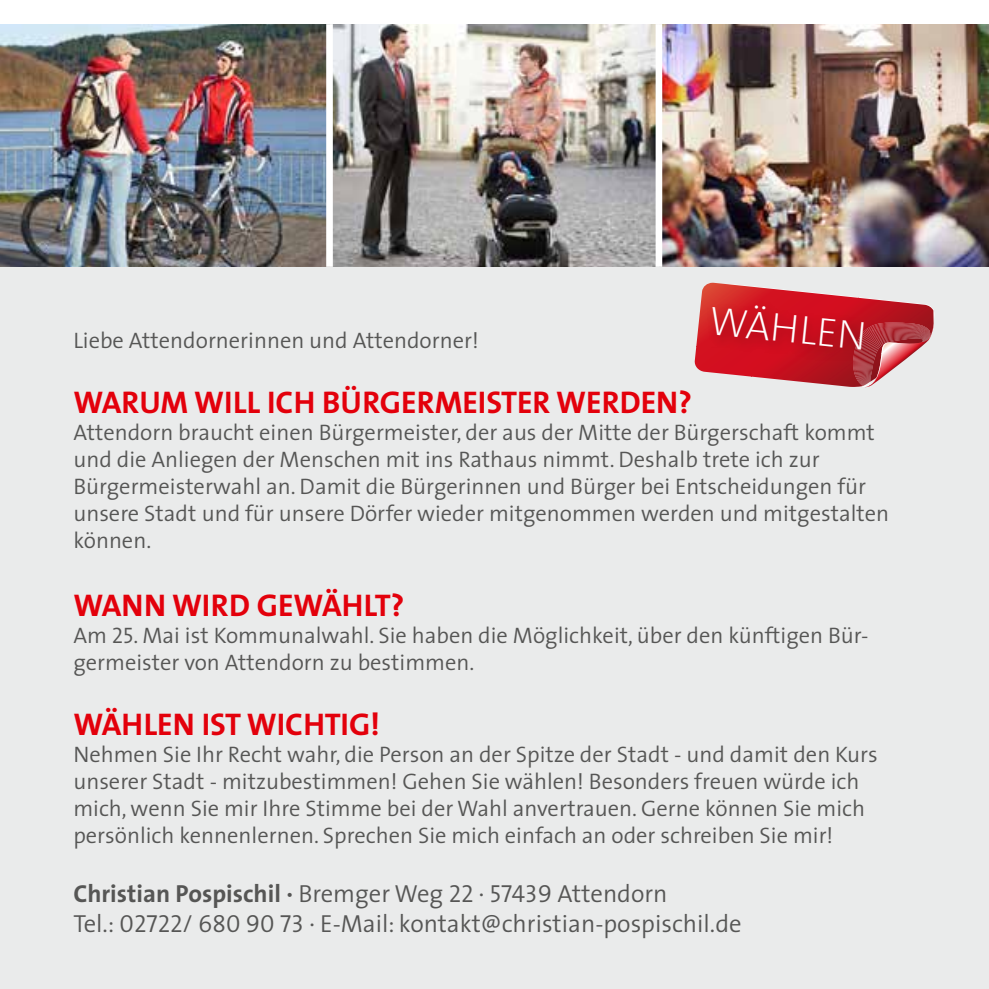
<style>
.page{position:relative;width:989px;height:989px;background:#fff}
.page>*{position:absolute;margin:0;border:0;box-sizing:border-box;transform-origin:0 0}
.t1{font:200 40.5px "The Sans";color:#fff}
.t2{font:700 31.5px "The Sans";color:#e3000b}
.t3{font:300 24.75px/29.7px "The Sans";color:#565655}
.t4{font:300 22.5px/27px "The Sans";color:#565655}
.s1{font-family:"The Sans Semi Light Caps";font-weight:400}
.s2{font-weight:700}
</style>
<div class="page">
<div style="left:0;top:240px;width:989px;height:749px;background:#eaebeb"></div>
<img style="left:333px;top:24px;width:322px;height:242px">
<img style="left:0;top:24px;width:326px;height:242px">
<img style="left:662px;top:24px;width:327px;height:242px">
<div style="left:326px;top:24px;width:7px;height:243px;background:#fff"></div>
<div style="left:655px;top:24px;width:7px;height:243px;background:#fff"></div>
<hr style="left:988px;top:310px;width:1px;height:67px;background:#e3000b">
<svg style="left:694px;top:283px;width:241px;height:104px"></svg>
<div style="left:706px;top:299px;width:173px;height:67px;background:#000;opacity:.3"></div>
<h1 class="t1" style="left:713px;top:287px;width:130px;rotate:6deg">Wählen</h1>
<p class="t4" style="left:73px;top:326px;width:407px">Liebe Attendornerinnen und Attendorner!</p>
<h2 class="t2" style="left:73px;top:376px;width:620px">WARUM WILL ICH BÜRGERMEISTER WERDEN?</h2>
<p class="t4" style="left:73px;top:418px;width:817px">Attendorn braucht einen Bürgermeister, der aus der Mitte der Bürgerschaft kommt und die Anliegen der Menschen mit ins Rathaus nimmt. Deshalb trete ich zur Bürgermeisterwahl an. Damit die Bürgerinnen und Bürger bei Entscheidungen für unsere Stadt und für unsere Dörfer wieder mitgenommen werden und mitgestalten können.</p>
<h2 class="t2" style="left:73px;top:578px;width:333px">WANN WIRD GEWÄH LT?</h2>
<p class="t4" style="left:73px;top:621px;width:796px">Am <span class="s1">25</span>. Mai ist Kommunalwahl. Sie haben die Möglichkeit, über den künftigen Bür&shy;germeister von Attendorn zu bestimmen.</p>
<h2 class="t2" style="left:73px;top:697px;width:308px">WÄH LEN IST WICHTIG!</h2>
<p class="t4" style="left:73px;top:739px;width:806px">Nehmen Sie Ihr Recht wahr, die Person an der Spitze der Stadt - und damit den Kurs unserer Stadt - mitzubestimmen! Gehen Sie wählen! Besonders freuen würde ich mich, wenn Sie mir Ihre Stimme bei der Wahl anvertrauen. Gerne können Sie mich persönlich kennenlernen. Sprechen Sie mich einfach an oder schreiben Sie mir!</p>
<p class="t3" style="left:73px;top:878px;width:669px"><span class="s2">CHRISTIAN POSPISCHIL ·</span> Bremger Weg <span class="s1">22</span> · <span class="s1">57439</span> Attendorn<br>Tel.: <span class="s1">02722/ 680 90 73 ·</span> E-Mail: kontakt@christian-pospischil.de</p>
</div>
